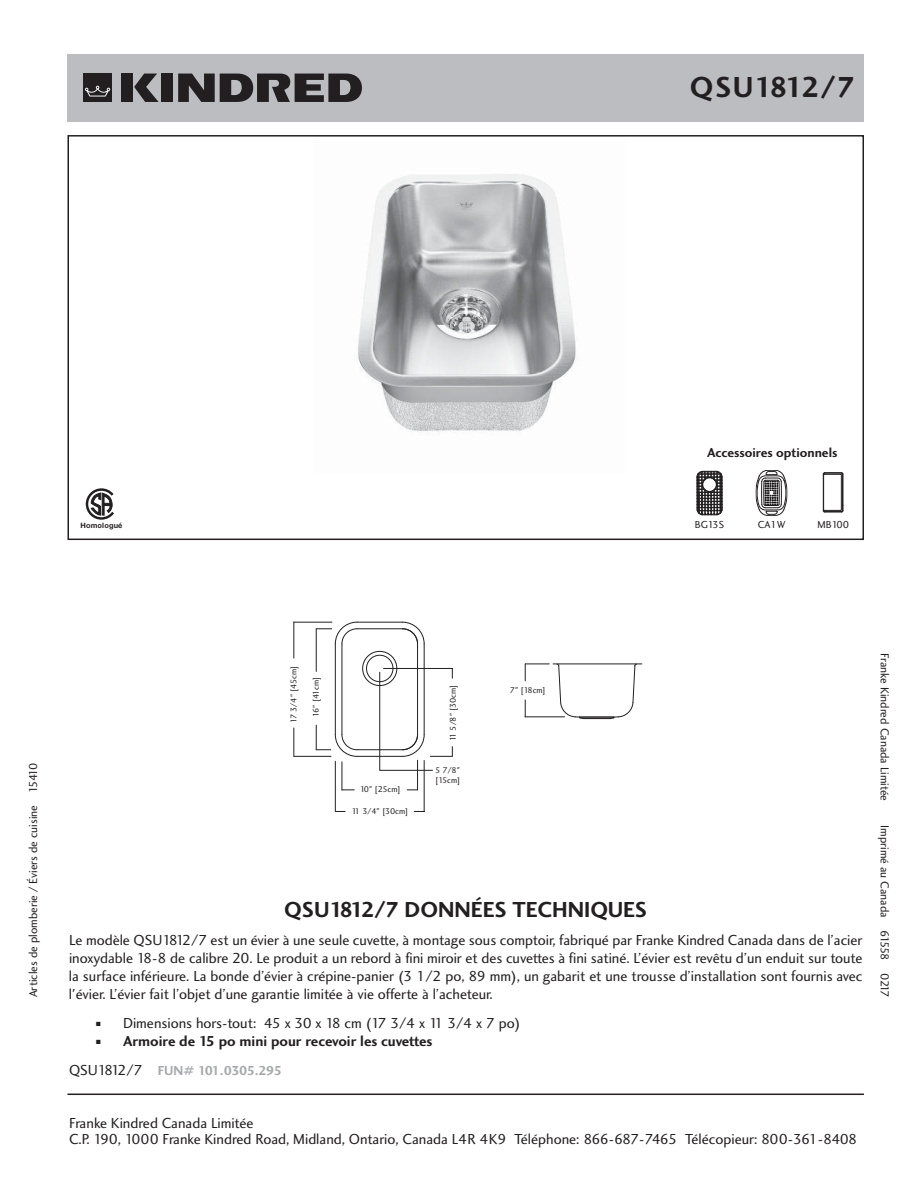
<style>
.page{position:relative;width:918px;height:1188px;background:#fff}
.page>*{position:absolute;margin:0;border:0;box-sizing:border-box;transform-origin:0 0}
.t1{font:30px "Charlotte Sans Bold Plain";letter-spacing:-.01em;color:#231f20}
.t2{font:22.5px "Charlotte Sans Bold Plain";color:#231f20}
.t3{font:15px/18px "Charlotte Sans Book Plain";color:#231f20;text-align:justify}
.t4{font:15px "Charlotte Sans Bold Plain";color:#231f20}
.t5{font:13.5px "Charlotte Sans Bold Plain";letter-spacing:-.04em;color:#a7a9ac}
.t6{font:13.5px "Charlotte Sans Bold Plain";color:#231f20}
.t7{font:12px "Charlotte Sans Book Plain";color:#231f20}
.t8{font:10.5px "Charlotte Sans Book Plain";letter-spacing:-.005em;color:#231f20}
.t9{font:8.7px "Charlotte Sans Book Plain";letter-spacing:-.03em;color:#231f20}
.t10{font:8.55px/10.4px "Charlotte Sans Book Plain";color:#231f20}
.t11{font:700 7.35px "Helvetica Neue";letter-spacing:.02em;color:#231f20}
.s1{font-family:"Charlotte Sans Book Plain";font-size:15px;color:#231f20}
</style>
<div class="page">
<div style="left:68px;top:54px;width:796px;height:68px;background:#bbbdc0"></div>
<img style="left:356px;top:174px;width:220px;height:259px">
<div style="left:68px;top:135px;width:796px;height:405px;border:2px solid #231f20"></div>
<hr style="left:553px;top:663px;width:89px;height:1px;background:#231f20">
<hr style="left:342px;top:644px;width:1px;height:91px;background:#231f20">
<hr style="left:335px;top:644px;width:1px;height:91px;background:#231f20">
<hr style="left:357px;top:749px;width:45px;height:1px;background:#231f20">
<hr style="left:357px;top:756px;width:45px;height:1px;background:#231f20">
<hr style="left:357px;top:628px;width:45px;height:1px;background:#231f20">
<hr style="left:357px;top:622px;width:45px;height:1px;background:#231f20">
<hr style="left:417px;top:644px;width:1px;height:91px;background:#231f20">
<hr style="left:424px;top:644px;width:1px;height:91px;background:#231f20">
<svg style="left:402px;top:621px;width:23px;height:24px"></svg>
<div style="left:362px;top:651px;width:35px;height:35px;border:1px solid #231f20;border-radius:50%"></div>
<div style="left:366px;top:655px;width:27px;height:27px;border:1px solid #231f20;border-radius:50%"></div>
<svg style="left:556px;top:663px;width:81px;height:57px"></svg>
<hr style="left:580px;top:717px;width:34px;height:1px;background:#231f20">
<hr style="left:379px;top:672px;width:1px;height:98px;background:#231f20">
<hr style="left:380px;top:770px;width:53px;height:1px;background:#231f20">
<svg style="left:316px;top:621px;width:42px;height:24px"></svg>
<hr style="left:316px;top:629px;width:1px;height:42px;background:#231f20">
<hr style="left:525px;top:716px;width:40px;height:1px;background:#231f20">
<svg style="left:525px;top:663px;width:24px;height:18px"></svg>
<svg style="left:525px;top:700px;width:1px;height:17px"></svg>
<hr style="left:417px;top:760px;width:1px;height:30px;background:#231f20">
<svg style="left:316px;top:725px;width:42px;height:65px"></svg>
<hr style="left:384px;top:668px;width:69px;height:1px;background:#231f20">
<svg style="left:402px;top:734px;width:51px;height:23px"></svg>
<hr style="left:294px;top:622px;width:38px;height:1px;background:#231f20">
<hr style="left:294px;top:756px;width:37px;height:1px;background:#231f20">
<hr style="left:293px;top:622px;width:1px;height:36px;background:#231f20">
<svg style="left:293px;top:728px;width:1px;height:28px"></svg>
<hr style="left:335px;top:761px;width:1px;height:51px;background:#231f20">
<hr style="left:424px;top:760px;width:1px;height:52px;background:#231f20">
<svg style="left:696px;top:471px;width:27px;height:45px"></svg>
<div style="left:702px;top:477px;width:15px;height:15px;border:1px solid #231f20;border-radius:50%"></div>
<svg style="left:755px;top:470px;width:33px;height:46px"></svg>
<hr style="left:67px;top:1094px;width:797px;height:1px;background:#231f20">
<svg style="left:85px;top:488px;width:32px;height:53px"></svg>
<svg style="left:134px;top:74px;width:25px;height:28px"></svg>
<div style="left:161px;top:74px;width:12px;height:28px;background:#231f20"></div>
<svg style="left:178px;top:74px;width:184px;height:28px"></svg>
<div style="left:84px;top:74px;width:28px;height:28px;background:#231f20"></div>
<div style="left:121px;top:74px;width:12px;height:28px;background:#231f20"></div>
<svg style="left:85px;top:86px;width:25px;height:11px"></svg>
<svg style="left:823px;top:472px;width:21px;height:41px"></svg>
<h1 class="t1" style="left:690px;top:69px;width:166px">QSU1812/7</h1>
<p class="t6" style="left:707px;top:444px;width:132px">Accessoires optionnels</p>
<p class="t8" style="left:695px;top:521px;width:31px">BG13S</p>
<p class="t8" style="left:758px;top:521px;width:30px">CA1W</p>
<p class="t11" style="left:80px;top:523px;width:44px">Homologué</p>
<p class="t8" style="left:818px;top:521px;width:33px">MB100</p>
<p class="t7" style="left:28px;top:997px;width:236px;rotate:-90deg">Articles de plomberie / Éviers de cuisine 15410</p>
<p class="t9" style="left:290px;top:723px;width:58px;rotate:-90deg">17 3/4" [45cm]</p>
<p class="t9" style="left:312px;top:717px;width:41px;rotate:-90deg">16" [41cm]</p>
<p class="t10" style="left:510px;top:686px;width:37px">7" [18cm]</p>
<p class="t9" style="left:450px;top:741px;width:58px;rotate:-90deg">11 5/8" [30cm]</p>
<p class="t10" style="left:360px;top:785px;width:42px">10" [25cm]</p>
<p class="t10" style="left:352px;top:807px;width:58px">11 3/4" [30cm]</p>
<p class="t10" style="left:435px;top:766px;width:27px">5 7/8" [15cm]</p>
<h2 class="t2" style="left:284px;top:896px;width:365px">QSU1812/7 DONNÉES TECHNIQUES</h2>
<p class="t3" style="left:69px;top:933px;width:795px">Le modèle QSU1812/7 est un évier à une seule cuvette, à montage sous comptoir, fabriqué par Franke Kindred Canada dans de l’acier inoxydable 18-8 de calibre 20. Le produit a un rebord à fini miroir et des cuvettes à fini satiné. L’évier est revêtu d’un enduit sur toute la surface inférieure. La bonde d’évier à crépine-panier (3 1/2 po, 89 mm), un gabarit et une trousse d’installation sont fournis avec l'évier. L’évier fait l’objet d’une garantie limitée à vie offerte à l’acheteur.</p>
<p class="t3" style="left:96px;top:1015px;width:426px">■ Dimensions hors-tout: 45 x 30 x 18 cm (17 3/4 x 11 3/4 x 7 po)</p>
<p class="t4" style="left:96px;top:1032px;width:338px">■ Armoire de 15 po mini pour recevoir les cuvettes</p>
<p class="t5" style="left:69px;top:1062px;width:215px"><span class="s1">QSU1812/7</span> FUN# 101.0305.295</p>
<p class="t7" style="left:890px;top:653px;width:149px;rotate:90deg">Franke Kindred Canada Limitée</p>
<p class="t7" style="left:890px;top:825px;width:174px;rotate:90deg">Imprimé au Canada 61558 0217</p>
<p class="t3" style="left:69px;top:1116px;width:790px;line-height:16.5px">Franke Kindred Canada Limitée<br>C.P. 190, 1000 Franke Kindred Road, Midland, Ontario, Canada L4R 4K9 Téléphone: 866-687-7465 Télécopieur: 800-361-8408</p>
</div>
